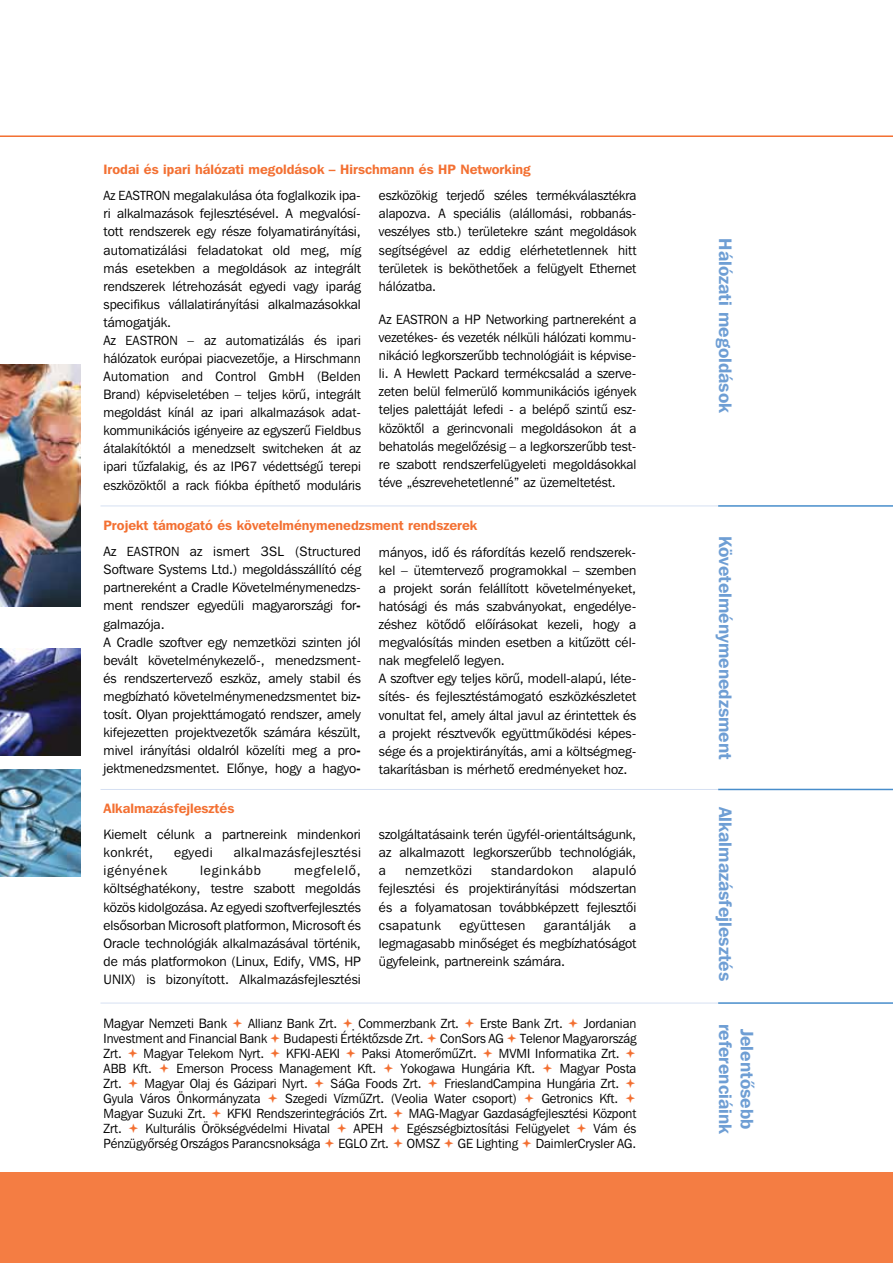
<style>
.page{position:relative;width:893px;height:1263px;background:#fff}
.page>*{position:absolute;margin:0;border:0;box-sizing:border-box;transform-origin:0 0}
.t1{font:18px/21.6px "Franklin Gothic Demi HU Demi";color:#6e9ed4}
.t2{font:13.5px/18.1px "Franklin Gothic Bk HU Book";color:#000}
.t3{font:13.5px "Franklin Gothic Demi HU Demi";color:#f37032}
.t4{font:13.5px "Franklin Gothic Bk HU Book";letter-spacing:.03em;color:#000}
.t5{font:13.5px "Franklin Gothic Bk HU Book";letter-spacing:.035em;color:#000}
.t6{font:13.5px "Franklin Gothic Bk HU Book";letter-spacing:.055em;color:#000}
.t7{font:13.2px "Franklin Gothic Bk HU Book";color:#000}
.s1{font-size:13.2px}
.s2{font-family:"Franklin Gothic Demi HU Demi"}
</style>
<div class="page">
<div style="left:0;top:1173px;width:893px;height:90px;background:#f47d43"></div>
<hr style="left:0;top:135px;width:893px;height:2px;background:#f37032">
<hr style="left:718px;top:1002px;width:175px;height:2px;background:#488dcb">
<hr style="left:100px;top:1003px;width:618px;height:1px;background:#d6e0f2">
<hr style="left:718px;top:789px;width:175px;height:1px;background:#488dcb">
<hr style="left:100px;top:789px;width:618px;height:1px;background:#d6e0f2">
<hr style="left:718px;top:505px;width:175px;height:2px;background:#488dcb">
<hr style="left:100px;top:505px;width:618px;height:1px;background:#d6e0f2">
<img style="left:0;top:365px;width:80px;height:241px">
<img style="left:0;top:648px;width:80px;height:107px">
<img style="left:0;top:770px;width:80px;height:107px">
<p class="t3" style="left:104px;top:161px;width:429px">Irodai és ipari hálózati megoldások – Hirschmann és HP Networking</p>
<p class="t2" style="left:104px;top:186px;width:259px"><span class="s1">Az EASTRON</span> megalakulása óta foglalkozik ipa&shy;ri alkalmazások fejlesztésével. A megvalósí&shy;tott rendszerek egy része folyamatirányítási, automatizálási feladatokat old meg, míg más esetekben a megoldások az integrált rendszerek létrehozását egyedi vagy iparág specifikus vállalatirányítási alkalmazásokkal támogatják.<br>Az <span class="s1">EASTRON</span> – az automatizálás és ipari hálózatok európai piacvezetôje, a Hirschmann Automation and Control GmbH (Belden Brand) képviseletében – teljes körû, integrált megoldást kínál az ipari alkalmazások adat&shy;kommunikációs igényeire az egyszerû Fieldbus átalakítóktól a menedzselt switcheken át az ipari tûzfalakig, és az IP67 védettségû terepi eszközöktôl a rack fiókba építhetô moduláris</p>
<p class="t2" style="left:379px;top:186px;width:259px;text-align:justify">eszközökig terjedô széles termékválasztékra alapozva. A speciális (alállomási, robbanás&shy;veszélyes stb.) területekre szánt megoldások segítségével az eddig elérhetetlennek hitt területek is beköthetôek a felügyelt Ethernet hálózatba.</p>
<p class="t2" style="left:379px;top:310px;width:259px">Az <span class="s1">EASTRON</span> a HP Networking partnereként a vezetékes- és vezeték nélküli hálózati kommu&shy;nikáció legkorszerûbb technológiáit is képvise&shy;li. A Hewlett Packard termékcsalád a szerve-- zeten belül felmerülô kommunikációs igények teljes palettáját lefedi - a belépô szintû esz&shy;közöktôl a gerincvonali megoldásokon át a behatolás megelôzésig – a legkorszerûbb test&shy;re szabott rendszerfelügyeleti megoldásokkal téve „észrevehetetlenné” az üzemeltetést.</p>
<p class="t3" style="left:104px;top:517px;width:375px">Projekt támogató és követelménymenedzsment rendszerek</p>
<p class="t2" style="left:104px;top:542px;width:259px">Az <span class="s1">EASTRON</span> az ismert 3SL (Structured Software Systems Ltd.) megoldásszállító cég partnereként a Cradle Követelménymenedzs&shy;ment rendszer egyedüli magyarországi for&shy;galmazója.<br>A Cradle szoftver egy nemzetközi szinten jól bevált követelménykezelô-, menedzsment&shy;és rendszertervezô eszköz, amely stabil és megbízható követelménymenedzsmentet biz&shy;tosít. Olyan projekttámogató rendszer, amely kifejezetten projektvezetôk számára készült, mivel irányítási oldalról közelíti meg a pro&shy;jektmenedzsmentet. Elônye, hogy a hagyo<span class="s2">-</span></p>
<p class="t2" style="left:379px;top:543px;width:259px">mányos, idô és ráfordítás kezelô rendszerek&shy;kel – ütemtervezô programokkal – szemben a projekt során felállított követelményeket, hatósági és más szabványokat, engedélye&shy;zéshez kötôdô elôírásokat kezeli, hogy a megvalósítás minden esetben a kitûzött cél&shy;nak megfelelô legyen.<br>A szoftver egy teljes körû, modell-alapú, léte&shy;sítés- és fejlesztéstámogató eszközkészletet vonultat fel, amely által javul az érintettek és a projekt résztvevôk együttmûködési képes&shy;sége és a projektirányítás, ami a költségmeg&shy;takarításban is mérhetô eredményeket hoz.</p>
<p class="t3" style="left:104px;top:800px;width:132px">Alkalmazásfejlesztés</p>
<p class="t2" style="left:104px;top:825px;width:259px">Kiemelt célunk a partnereink mindenkori konkrét,</p>
<p class="t2" style="left:174px;top:843px;width:40px">egyedi</p>
<p class="t5" style="left:234px;top:844px;width:129px">alkalmazásfejlesztési</p>
<p class="t2" style="left:104px;top:861px;width:259px;text-align:justify;text-indent:190px">megfelelô, költséghatékony, testre szabott megoldás közös kidolgozása. Az egyedi szoftverfejlesztés elsôsorban Microsoft platformon, Microsoft és Oracle technológiák alkalmazásával történik, de más platformokon (Linux, Edify, VMS, HP UNIX) is bizonyított. Alkalmazásfejlesztési</p>
<p class="t6" style="left:104px;top:862px;width:65px">igényének</p>
<p class="t6" style="left:200px;top:862px;width:62px">leginkább</p>
<p class="t2" style="left:379px;top:825px;width:259px;text-align:justify">szolgáltatásaink terén ügyfél-orientáltságunk, az alkalmazott legkorszerûbb technológiák, a</p>
<p class="t2" style="left:379px;top:861px;width:259px;text-align:justify;text-indent:213px">alapuló fejlesztési és projektirányítási módszertan és a folyamatosan továbbképzett fejlesztôi csapatunk</p>
<p class="t4" style="left:405px;top:862px;width:68px">nemzetközi</p>
<p class="t4" style="left:491px;top:862px;width:84px">standardokon</p>
<p class="t4" style="left:459px;top:917px;width:67px">együttesen</p>
<p class="t4" style="left:544px;top:917px;width:68px">garantálják</p>
<p class="t2" style="left:379px;top:916px;width:259px;text-align:justify;text-indent:250px">a legmagasabb minôséget és megbízhatóságot ügyfeleink, partnereink számára.</p>
<p class="t2" style="left:104px;top:1014px;width:125px">Magyar Nemzeti Bank</p>
<p class="t7" style="left:248px;top:1015px;width:91px">Allianz Bank Zrt.</p>
<p class="t7" style="left:358px;top:1015px;width:102px">Commerzbank Zrt.</p>
<p class="t7" style="left:480px;top:1015px;width:84px">Erste Bank Zrt.</p>
<p class="t7" style="left:584px;top:1015px;width:54px">Jordanian</p>
<p class="t7" style="left:104px;top:1030px;width:165px">Investment and Financial Bank</p>
<p class="t7" style="left:284px;top:1030px;width:142px">Budapesti Értéktôzsde Zrt.</p>
<p class="t7" style="left:440px;top:1030px;width:65px">ConSors AG</p>
<p class="t7" style="left:520px;top:1030px;width:118px">Telenor Magyarország</p>
<p class="t7" style="left:104px;top:1045px;width:20px">Zrt.</p>
<p class="t7" style="left:144px;top:1045px;width:122px">Magyar Telekom Nyrt.</p>
<p class="t7" style="left:286px;top:1045px;width:55px">KFKI-AEKI</p>
<p class="t7" style="left:362px;top:1045px;width:117px">Paksi AtomerômûZrt.</p>
<p class="t7" style="left:499px;top:1045px;width:122px">MVMI Informatika Zrt.</p>
<p class="t7" style="left:104px;top:1060px;width:50px">ABB Kft.</p>
<p class="t7" style="left:176px;top:1060px;width:201px">Emerson Process Management Kft.</p>
<p class="t7" style="left:401px;top:1060px;width:136px">Yokogawa Hungária Kft.</p>
<p class="t7" style="left:560px;top:1060px;width:78px">Magyar Posta</p>
<p class="t7" style="left:104px;top:1075px;width:20px">Zrt.</p>
<p class="t7" style="left:145px;top:1075px;width:165px">Magyar Olaj és Gázipari Nyrt.</p>
<p class="t7" style="left:331px;top:1075px;width:92px">SáGa Foods Zrt.</p>
<p class="t7" style="left:444px;top:1075px;width:176px">FrieslandCampina Hungária Zrt.</p>
<p class="t7" style="left:104px;top:1090px;width:158px">Gyula Város Önkormányzata</p>
<p class="t7" style="left:285px;top:1090px;width:233px">Szegedi VízmûZrt. (Veolia Water csoport)</p>
<p class="t7" style="left:542px;top:1090px;width:78px">Getronics Kft.</p>
<p class="t7" style="left:104px;top:1105px;width:104px">Magyar Suzuki Zrt.</p>
<p class="t7" style="left:227px;top:1105px;width:162px">KFKI Rendszerintegrációs Zrt.</p>
<p class="t7" style="left:409px;top:1105px;width:229px">MAG-Magyar Gazdaságfejlesztési Központ</p>
<p class="t7" style="left:104px;top:1120px;width:20px">Zrt.</p>
<p class="t7" style="left:146px;top:1120px;width:186px">Kulturális Örökségvédelmi Hivatal</p>
<p class="t7" style="left:354px;top:1120px;width:31px">APEH</p>
<p class="t7" style="left:407px;top:1120px;width:164px">Egészségbiztosítási Felügyelet</p>
<p class="t7" style="left:593px;top:1120px;width:44px">Vám és</p>
<p class="t7" style="left:104px;top:1135px;width:218px">Pénzügyôrség Országos Parancsnoksága</p>
<p class="t7" style="left:338px;top:1135px;width:52px">EGLO Zrt.</p>
<p class="t7" style="left:407px;top:1135px;width:35px">OMSZ</p>
<p class="t7" style="left:458px;top:1135px;width:62px">GE Lighting</p>
<p class="t7" style="left:536px;top:1135px;width:102px">DaimlerCrysler AG.</p>
<h1 class="t1" style="left:737px;top:238px;width:176px;rotate:90deg">Hálózati megoldások</h1>
<h1 class="t1" style="left:737px;top:535px;width:225px;rotate:90deg">Követelménymenedzsment</h1>
<h1 class="t1" style="left:737px;top:806px;width:176px;rotate:90deg">Alkalmazásfejlesztés</h1>
<h1 class="t1" style="left:758px;top:1024px;width:112px;rotate:90deg">Jelentôsebb referenciáink</h1>
</div>
